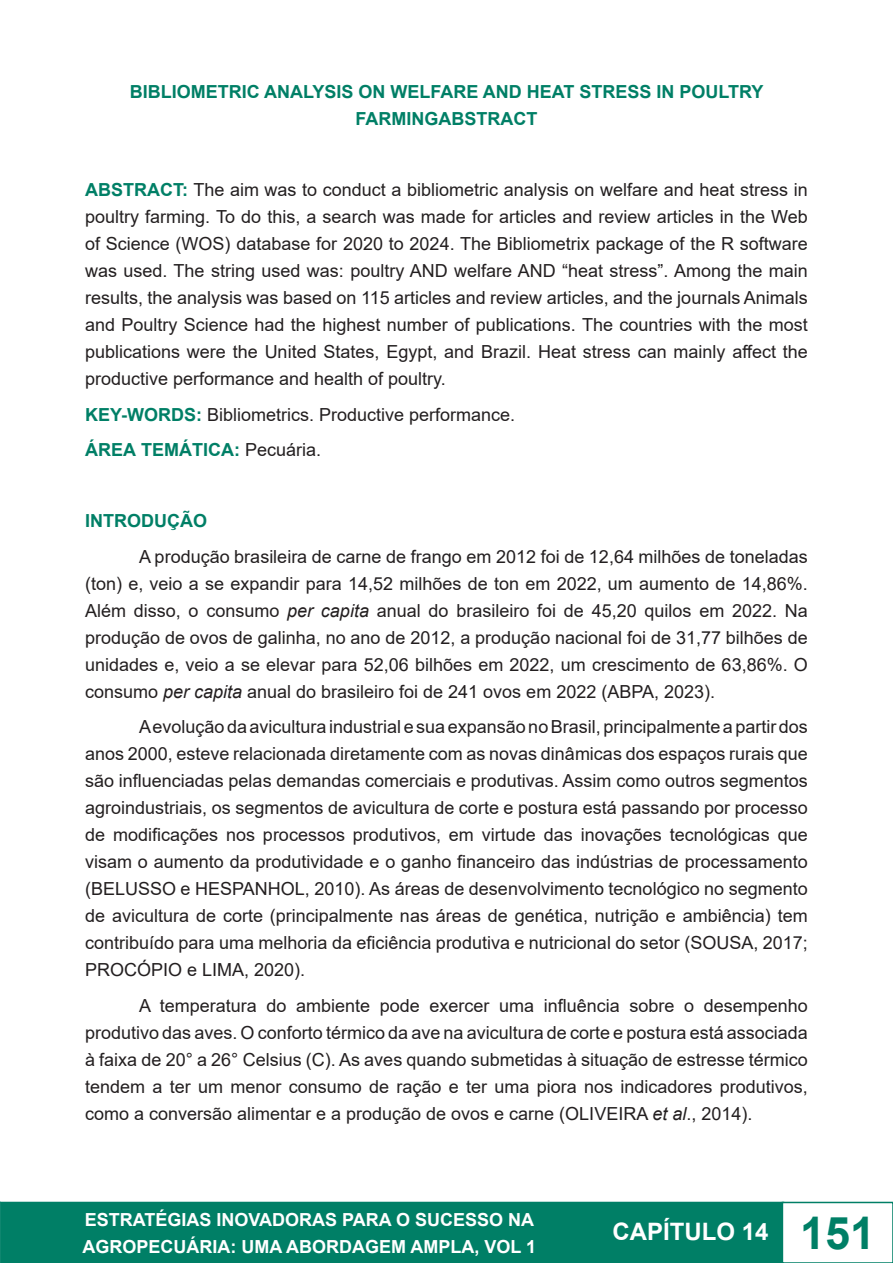
<style>
.page{position:relative;width:893px;height:1263px;background:#fff}
.page>*{position:absolute;margin:0;border:0;box-sizing:border-box;transform-origin:0 0}
.t1{font:700 24px "Arial";color:#fff}
.t2{font:18px/27px "Arial";color:#231f20;text-align:justify}
.t3{font:700 18px/27px "Arial";color:#007f66;text-align:center}
.t4{font:700 18px/27px "Arial";color:#fff}
.s1{font-weight:700;color:#007f66}
.s2{font-weight:400;color:#231f20}
.s3{font-style:italic}
.s4{font-size:45px;color:#007f66}
</style>
<div class="page">
<div style="left:1px;top:1202px;width:782px;height:60px;background:#007f66"></div>
<div style="left:0;top:1202px;width:784px;height:61px;border:2px solid #007f66"></div>
<svg style="left:0;top:1202px;width:1px;height:61px"></svg>
<div style="left:782px;top:1202px;width:111px;height:61px;border:2px solid #007f66"></div>
<p class="t3" style="left:130px;top:79px;width:635px">BIBLIOMETRIC ANALYSIS ON WELFARE AND HEAT STRESS IN POULTRY<br>FARMINGABSTRACT</p>
<p class="t2" style="left:85px;top:176px;width:724px"><span class="s1">ABSTRACT:</span> The aim was to conduct a bibliometric analysis on welfare and heat stress in poultry farming. To do this, a search was made for articles and review articles in the Web of Science (WOS) database for 2020 to 2024. The Bibliometrix package of the R software was used. The string used was: poultry AND welfare AND “heat stress”. Among the main results, the analysis was based on 115 articles and review articles, and the journals Animals and Poultry Science had the highest number of publications. The countries with the most publications were the United States, Egypt, and Brazil. Heat stress can mainly affect the productive performance and health of poultry.</p>
<p class="t2" style="left:85px;top:401px;width:432px"><span class="s1">KEY-WORDS:</span> Bibliometrics. Productive performance.</p>
<p class="t3" style="left:85px;top:437px;width:238px">ÁREA TEMÁTICA: <span class="s2">Pecuária.</span></p>
<p class="t3" style="left:85px;top:508px;width:123px">INTRODUÇÃO</p>
<p class="t2" style="left:85px;top:543px;width:724px;text-indent:54px">A produção brasileira de carne de frango em 2012 foi de 12,64 milhões de toneladas (ton) e, veio a se expandir para 14,52 milhões de ton em 2022, um aumento de 14,86%.<br>Além disso, o consumo <span class="s3">per capita</span> anual do brasileiro foi de 45,20 quilos em 2022. Na produção de ovos de galinha, no ano de 2012, a produção nacional foi de 31,77 bilhões de unidades e, veio a se elevar para 52,06 bilhões em 2022, um crescimento de 63,86%. O consumo <span class="s3">per capita</span> anual do brasileiro foi de 241 ovos em 2022 (ABPA, 2023).</p>
<p class="t2" style="left:85px;top:713px;width:724px;text-indent:54px">A evolução da avicultura industrial e sua expansão no Brasil, principalmente a partir dos anos 2000, esteve relacionada diretamente com as novas dinâmicas dos espaços rurais que são influenciadas pelas demandas comerciais e produtivas. Assim como outros segmentos agroindustriais, os segmentos de avicultura de corte e postura está passando por processo de modificações nos processos produtivos, em virtude das inovações tecnológicas que visam o aumento da produtividade e o ganho financeiro das indústrias de processamento (BELUSSO e HESPANHOL, 2010). As áreas de desenvolvimento tecnológico no segmento de avicultura de corte (principalmente nas áreas de genética, nutrição e ambiência) tem contribuído para uma melhoria da eficiência produtiva e nutricional do setor (SOUSA, 2017; PROCÓPIO e LIMA, 2020).</p>
<p class="t2" style="left:85px;top:992px;width:724px;text-indent:54px">A temperatura do ambiente pode exercer uma influência sobre o desempenho produtivo das aves. O conforto térmico da ave na avicultura de corte e postura está associada à faixa de 20° a 26° Celsius (C). As aves quando submetidas à situação de estresse térmico tendem a ter um menor consumo de ração e ter uma piora nos indicadores produtivos, como a conversão alimentar e a produção de ovos e carne (OLIVEIRA <span class="s3">et al</span>., 2014).</p>
<p class="t4" style="left:82px;top:1206px;width:455px">ESTRATÉGIAS INOVADORAS PARA O SUCESSO NA<br>AGROPECUÁRIA: UMA ABORDAGEM AMPLA, VOL 1</p>
<h1 class="t1" style="left:612px;top:1215px;width:264px">CAPÍTULO 14 <span class="s4">151</span></h1>
</div>
